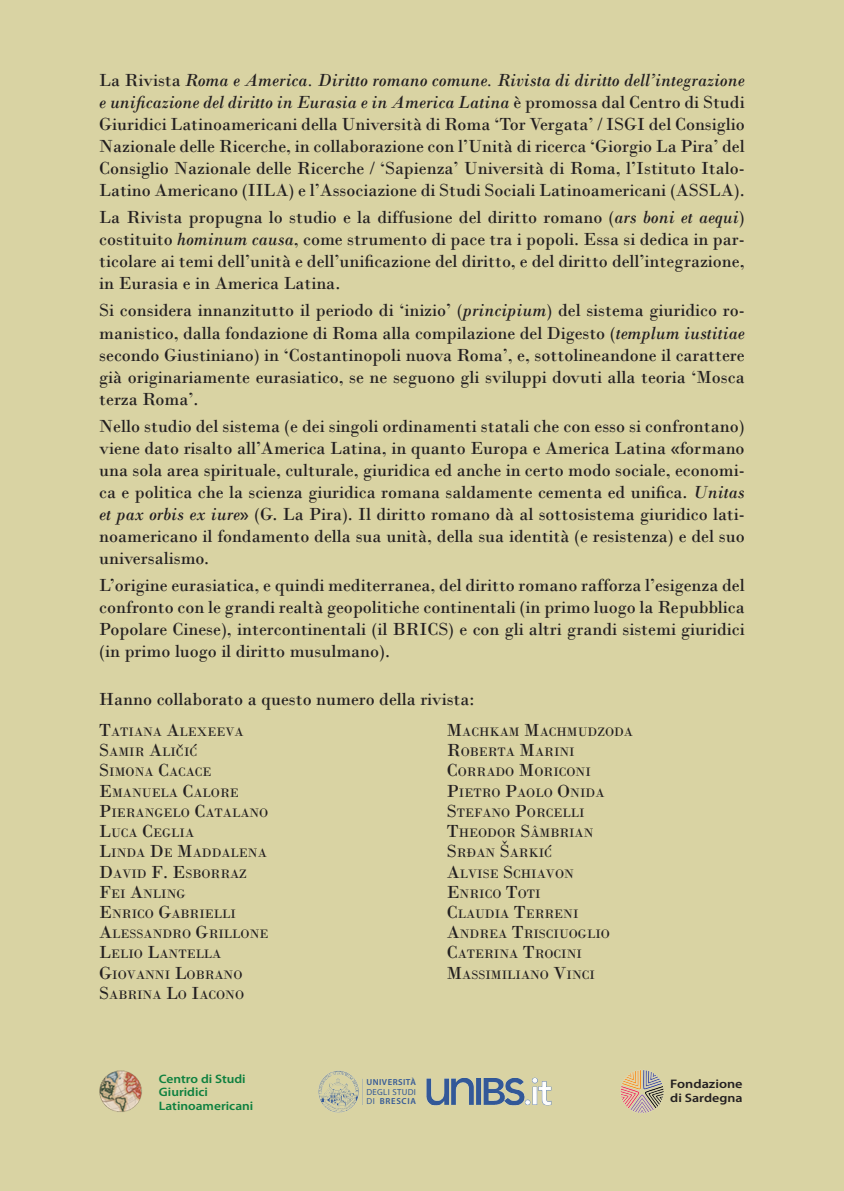
<style>
.page{position:relative;width:844px;height:1191px;background:#fff}
.page>*{position:absolute;margin:0;border:0;box-sizing:border-box;transform-origin:0 0}
.t1{font:18.38px/22.1px "Bodoni";color:#231f20;text-align:justify}
.t2{font:12.78px/20.1px "Bodoni";color:#231f20}
.t3{font:600 12.42px "Myriad Pro";color:#231f20;scale:1.15 1}
.t4{font:600 12.25px/13.5px "Myriad Pro";color:#0d803f;scale:1.1 1}
.t5{font:600 12.25px "Myriad Pro";color:#231f20;scale:1.14 1}
.t6{font:8.75px/9.6px "Myriad Pro";letter-spacing:.04em;color:#345997}
.t7{font:600 8.75px "Myriad Pro";letter-spacing:.055em;color:#345997}
.s1{font-style:italic}
.s2{font-size:18.38px}
.s3{font-size:17.5px}
.s4{font-weight:600}
</style>
<div class="page">
<div style="left:0;top:0;width:843px;height:1191px;background:#d9d3a3"></div>
<img style="left:99px;top:1070px;width:43px;height:42px">
<img style="left:318px;top:1070px;width:234px;height:43px">
<img style="left:620px;top:1070px;width:44px;height:44px">
<p class="t1" style="left:99px;top:69px;width:646px">La Rivista <span class="s1">Roma e America. Diritto romano comune. Rivista di diritto dell’integrazione e unificazione del diritto in Eurasia e in America Latina</span> è promossa dal Centro di Studi Giuridici Latinoamericani della Università di Roma ‘Tor Vergata’ / ISGI del Consiglio Nazionale delle Ricerche, in collaborazione con l’Unità di ricerca ‘Giorgio La Pira’ del Consiglio Nazionale delle Ricerche / ‘Sapienza’ Università di Roma, l’Istituto Italo-Latino Americano (IILA) e l’Associazione di Studi Sociali Latinoamericani (ASSLA).</p>
<p class="t1" style="left:99px;top:206px;width:646px">La Rivista propugna lo studio e la diffusione del diritto romano (<span class="s1">ars boni et aequi</span>) costituito <span class="s1">hominum causa</span>, come strumento di pace tra i popoli. Essa si dedica in par&shy;ticolare ai temi dell’unità e dell’unificazione del diritto, e del diritto dell’integrazione, in Eurasia e in America Latina.</p>
<p class="t1" style="left:99px;top:299px;width:646px">Si considera innanzitutto il periodo di ‘inizio’ (<span class="s1">principium</span>) del sistema giuridico ro&shy;manistico, dalla fondazione di Roma alla compilazione del Digesto (<span class="s1">templum iustitiae </span>secondo Giustiniano) in ‘Costantinopoli nuova Roma’, e, sottolineandone il carattere già originariamente eurasiatico, se ne seguono gli sviluppi dovuti alla teoria ‘Mosca terza Roma’.</p>
<p class="t1" style="left:99px;top:415px;width:646px">Nello studio del sistema (e dei singoli ordinamenti statali che con esso si confrontano) viene dato risalto all’America Latina, in quanto Europa e America Latina «formano una sola area spirituale, culturale, giuridica ed anche in certo modo sociale, economi&shy;ca e politica che la scienza giuridica romana saldamente cementa ed unifica. <span class="s1">Unitas et pax orbis ex iure</span>» (G. La Pira). Il diritto romano dà al sottosistema giuridico lati&shy;noamericano il fondamento della sua unità, della sua identità (e resistenza) e del suo universalismo.</p>
<p class="t1" style="left:99px;top:574px;width:646px">L’origine eurasiatica, e quindi mediterranea, del diritto romano rafforza l’esigenza del confronto con le grandi realtà geopolitiche continentali (in primo luogo la Repubblica Popolare Cinese), intercontinentali (il BRICS) e con gli altri grandi sistemi giuridici (in primo luogo il diritto musulmano).</p>
<p class="t1" style="left:99px;top:688px;width:376px">Hanno collaborato a questo numero della rivista:</p>
<p class="t2" style="left:99px;top:722px;width:171px"><span class="s2">T</span>ATIANA <span class="s2">A</span>LEXEEVA<br><span class="s2">S</span>AMIR <span class="s2">A</span>LIC<span class="s2">ˇ</span>IC<span class="s3">´<br></span><span class="s2">S</span>IMONA <span class="s2">C</span>ACACE<br><span class="s2">E</span> MANUELA <span class="s2">C</span>ALORE<br><span class="s2">P</span>IERANGELO <span class="s2">C</span>ATALANO<br><span class="s2">L</span>UCA <span class="s2">C</span>EGLIA<br><span class="s2">L</span>INDA <span class="s2">D</span>E <span class="s2">M</span>ADDALENA<br><span class="s2">D</span>AVID <span class="s2">F. E</span> SBORRAZ<br><span class="s2">F</span>EI <span class="s2">A</span>NLING<br><span class="s2">E</span>NRICO <span class="s2">G</span>ABRIELLI<br><span class="s2">A</span>LESSANDRO <span class="s2">G</span>RILLONE<br><span class="s2">L</span>ELIO <span class="s2">L</span>ANTELLA<br><span class="s2">G</span>IOVANNI <span class="s2">L</span>OBRANO<br><span class="s2">S</span>ABRINA <span class="s2">L</span>O <span class="s2">I</span>ACONO</p>
<p class="t2" style="left:446px;top:722px;width:188px"><span class="s2">M</span>ACHKAM <span class="s2">M</span>ACHMUDZODA<br><span class="s2">R</span>OBERTA <span class="s2">M</span>ARINI<br><span class="s2">C</span>ORRADO <span class="s2">M</span>ORICONI<br><span class="s2">P</span>IETRO <span class="s2">P</span>AOLO <span class="s2">O</span>NIDA<br><span class="s2">S</span>TEFANO <span class="s2">P</span>ORCELLI<br><span class="s2">T</span>HEODOR <span class="s2">S</span>ÂMBRIAN<br><span class="s2">S</span>RÐAN <span class="s2">Š</span>ARKIC<span class="s3">´<br></span><span class="s2">A</span>LVISE <span class="s2">S</span>CHIAVON<br><span class="s2">E</span>NRICO <span class="s2">T</span>OTI<br><span class="s2">C</span>LAUDIA <span class="s2">T</span>ERRENI<br><span class="s2">A</span>NDREA <span class="s2">T</span>RISCIUOGLIO<br><span class="s2">C</span>ATERINA <span class="s2">T</span>ROCINI<br><span class="s2">M</span>ASSIMILIANO <span class="s2">V</span>INCI</p>
<p class="t4" style="left:159px;top:1071px;width:87px">Centro di Studi<br>Giuridici<br>Latinoamericani</p>
<p class="t7" style="left:366px;top:1076px;width:51px">UNIVERSITà</p>
<p class="t6" style="left:366px;top:1087px;width:51px">DEGLI STUDI<br>DI <span class="s4">BRESCIA</span></p>
<p class="t3" style="left:670px;top:1076px;width:64px">Fondazione</p>
<p class="t5" style="left:670px;top:1089px;width:65px">di Sardegna</p>
</div>
